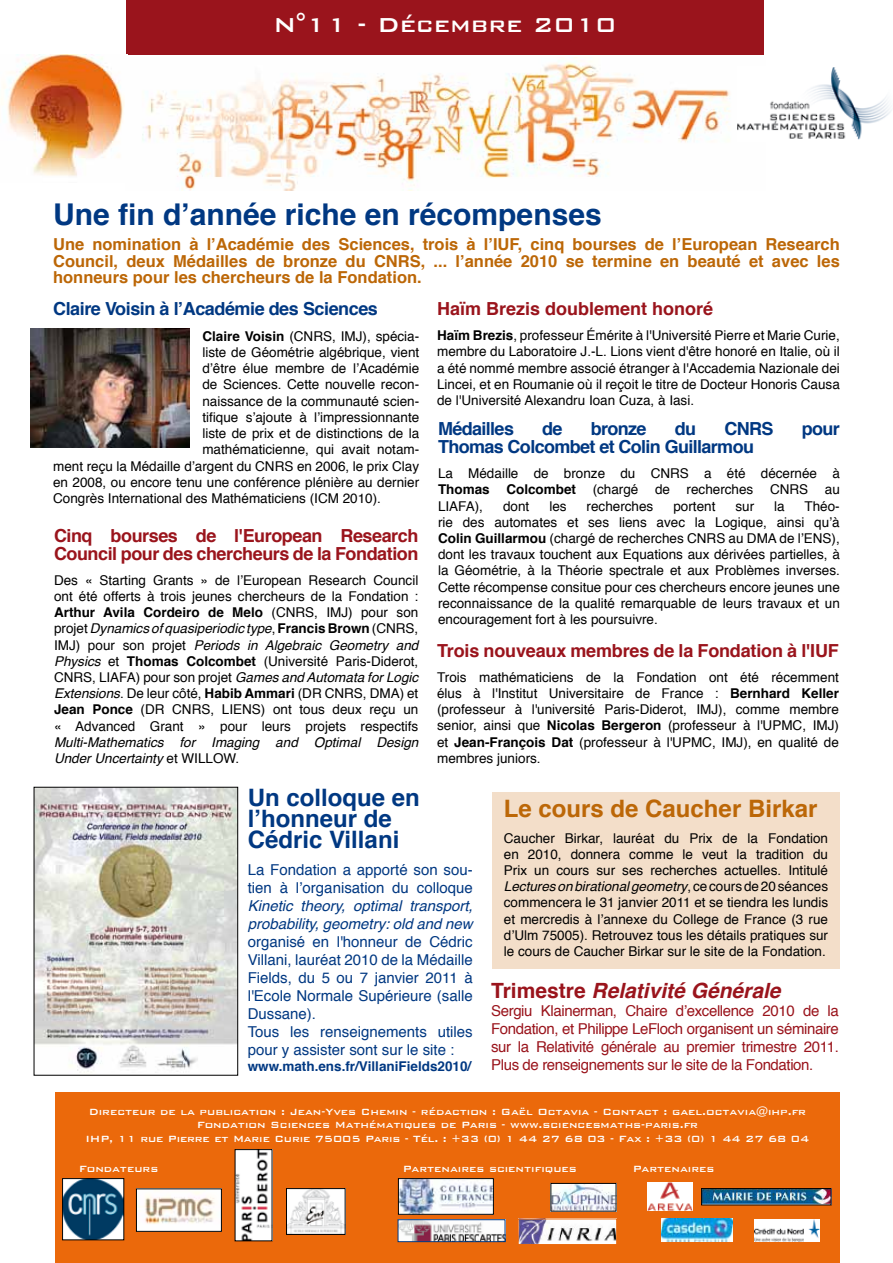
<style>
.page{position:relative;width:893px;height:1263px;background:#fff}
.page>*{position:absolute;margin:0;border:0;box-sizing:border-box;transform-origin:0 0}
.t1{font:700 30px "Helvetica";color:#003882}
.t2{font:500 27px "Bank Gothic";color:#fff}
.t3{font:700 24px/21px "Helvetica";color:#003882}
.t4{font:700 24px "Helvetica";color:#bc6707}
.t5{font:italic 700 21px "Helvetica";color:#9a141c}
.t6{font:700 18px/18px "Helvetica";letter-spacing:-.025em;color:#9a141c}
.t7{font:700 18px "Helvetica";letter-spacing:-.035em;color:#003882}
.t8{font:700 18px "Helvetica";color:#9a141c}
.t9{font:700 16.5px/16.5px "Helvetica";color:#bc6707;text-align:justify}
.t10{font:15px/18px "Helvetica";color:#003882}
.t11{font:15px/18px "Helvetica";letter-spacing:-.025em;color:#9a141c;text-align:justify}
.t12{font:italic 15px/18px "Helvetica";color:#003882}
.t13{font:13.5px/16.2px "Helvetica";color:#000;text-align:justify}
.t14{font:italic 13.5px/16.2px "Helvetica";color:#000}
.t15{font:700 13.5px "Helvetica";color:#003882}
.t16{font:500 12px/13.5px "Bank Gothic";color:#fff;text-align:center}
.s1{font-weight:700}
.s2{font-style:italic}
.s3{font-style:normal}
</style>
<div class="page">
<div style="left:493px;top:792px;width:347px;height:177px;background:#f3dec9"></div>
<div style="left:126px;top:0;width:638px;height:54px;background:#9a141c"></div>
<img style="left:3px;top:54px;width:122px;height:122px">
<img style="left:142px;top:58px;width:588px;height:132px">
<img style="left:737px;top:67px;width:154px;height:73px">
<img style="left:36px;top:789px;width:200px;height:284px">
<div style="left:34px;top:787px;width:204px;height:288px;border:1px solid #000"></div>
<img style="left:31px;top:329px;width:158px;height:119px">
<div style="left:55px;top:1092px;width:785px;height:171px;background:#eb690b"></div>
<img style="left:64px;top:1180px;width:58px;height:58px">
<div style="left:62px;top:1178px;width:62px;height:62px;border:1px solid #000"></div>
<img style="left:520px;top:1220px;width:95px;height:23px">
<div style="left:518px;top:1218px;width:99px;height:27px;border:1px solid #eb690b"></div>
<img style="left:237px;top:1151px;width:33px;height:88px">
<img style="left:288px;top:1190px;width:55px;height:43px">
<div style="left:286px;top:1188px;width:59px;height:47px;border:1px solid #000"></div>
<img style="left:138px;top:1191px;width:82px;height:38px">
<div style="left:136px;top:1189px;width:86px;height:42px;border:1px solid #000"></div>
<img style="left:552px;top:1185px;width:62px;height:24px">
<div style="left:550px;top:1183px;width:66px;height:28px;border:1px solid #000"></div>
<img style="left:400px;top:1180px;width:92px;height:33px">
<div style="left:398px;top:1178px;width:96px;height:37px;border:1px solid #000"></div>
<img style="left:703px;top:1190px;width:126px;height:13px">
<div style="left:701px;top:1188px;width:130px;height:17px;border:1px solid #000"></div>
<img style="left:400px;top:1221px;width:103px;height:19px">
<div style="left:398px;top:1219px;width:107px;height:23px;border:1px solid #003882"></div>
<img style="left:661px;top:1219px;width:72px;height:22px">
<img style="left:647px;top:1183px;width:45px;height:27px">
<img style="left:754px;top:1219px;width:66px;height:22px">
<h2 class="t2" style="left:273px;top:4px;width:345px">N°11 - Décembre 2010</h2>
<h1 class="t1" style="left:53px;top:190px;width:550px">Une fin d’année riche en récompenses</h1>
<p class="t9" style="left:53px;top:237px;width:788px">Une nomination à l’Académie des Sciences, trois à l’IUF, cinq bourses de l’European Research Council, deux Médailles de bronze du CNRS, ... l’année 2010 se termine en beauté et avec les honneurs pour les chercheurs de la Fondation.</p>
<h3 class="t7" style="left:53px;top:294px;width:326px">Claire Voisin à l’Académie des Sciences</h3>
<p class="t13" style="left:202px;top:328px;width:218px"><span class="s1">Claire Voisin</span> (CNRS, IMJ), spécia-</p>
<p class="t13" style="left:202px;top:344px;width:218px">liste de Géométrie algébrique, vient</p>
<p class="t13" style="left:202px;top:361px;width:218px">d’être élue membre de l’Académie</p>
<p class="t13" style="left:202px;top:377px;width:218px">de Sciences. Cette nouvelle recon-</p>
<p class="t13" style="left:202px;top:393px;width:218px">naissance de la communauté scien-</p>
<p class="t13" style="left:202px;top:409px;width:218px">tifique s’ajoute à l’impressionnante</p>
<p class="t13" style="left:202px;top:425px;width:218px">liste de prix et de distinctions de la</p>
<p class="t13" style="left:202px;top:442px;width:218px">mathématicienne, qui avait notam-</p>
<p class="t13" style="left:53px;top:458px;width:368px">ment reçu la Médaille d’argent du CNRS en 2006, le prix Clay</p>
<p class="t13" style="left:53px;top:474px;width:368px">en 2008, ou encore tenu une conférence plénière au dernier</p>
<p class="t13" style="left:53px;top:491px;width:329px">Congrès International des Mathématiciens (ICM 2010).</p>
<h3 class="t6" style="left:54px;top:526px;width:366px">Cinq bourses de l'European Research<br>Council pour des chercheurs de la Fondation</h3>
<p class="t13" style="left:54px;top:572px;width:366px">Des « Starting Grants » de l’European Research Council ont été offerts à trois jeunes chercheurs de la Fondation :<br><span class="s1">Arthur Avila Cordeiro de Melo</span> (CNRS, IMJ) pour son projet <span class="s2">Dynamics of quasiperiodic type</span>, <span class="s1">Francis Brown</span> (CNRS, IMJ) pour son projet <span class="s2">Periods in Algebraic Geometry and Physics</span> et <span class="s1">Thomas Colcombet</span> (Université Paris-Diderot, CNRS, LIAFA) pour son projet <span class="s2">Games and Automata for Logic Extensions</span>. De leur côté, <span class="s1">Habib Ammari</span> (DR CNRS, DMA) et <span class="s1">Jean Ponce</span> (DR CNRS, LIENS) ont tous deux reçu un « Advanced Grant » pour leurs projets respectifs</p>
<p class="t14" style="left:54px;top:734px;width:366px">Multi-Mathematics for Imaging and Optimal Design<br>Under Uncertainty <span class="s3">et WILLOW.</span></p>
<h3 class="t8" style="left:437px;top:294px;width:278px">Haïm Brezis doublement honoré</h3>
<p class="t13" style="left:437px;top:328px;width:404px"><span class="s1">Haïm Brezis</span>, professeur Émérite à l'Université Pierre et Marie Curie, membre du Laboratoire J.-L. Lions vient d'être honoré en Italie, où il a été nommé membre associé étranger à l'Accademia Nazionale dei Lincei, et en Roumanie où il reçoit le titre de Docteur Honoris Causa de l'Université Alexandru Ioan Cuza, à Iasi.</p>
<h3 class="t7" style="left:438px;top:414px;width:77px">Médailles</h3>
<h3 class="t7" style="left:542px;top:414px;width:22px">de</h3>
<h3 class="t7" style="left:591px;top:414px;width:57px">bronze</h3>
<h3 class="t7" style="left:675px;top:414px;width:23px">du</h3>
<h3 class="t7" style="left:724px;top:414px;width:51px">CNRS</h3>
<h3 class="t7" style="left:802px;top:414px;width:40px">pour</h3>
<h3 class="t7" style="left:438px;top:432px;width:318px">Thomas Colcombet et Colin Guillarmou</h3>
<p class="t13" style="left:438px;top:466px;width:403px">La Médaille de bronze du CNRS a été décernée à <span class="s1">Thomas Colcombet</span> (chargé de recherches CNRS au LIAFA),</p>
<p class="t13" style="left:438px;top:498px;width:403px;text-indent:367px">Théo&shy;rie des automates et ses liens avec la Logique, ainsi qu’à <span class="s1">Colin Guillarmou</span> (chargé de recherches CNRS au DMA de l’ENS), dont les travaux touchent aux Equations aux dérivées partielles, à la Géométrie, à la Théorie spectrale et aux Problèmes inverses.<br>Cette récompense consitue pour ces chercheurs encore jeunes une reconnaissance de la qualité remarquable de leurs travaux et un encouragement fort à les poursuivre.</p>
<p class="t13" style="left:503px;top:498px;width:28px">dont</p>
<p class="t13" style="left:549px;top:498px;width:19px">les</p>
<p class="t13" style="left:587px;top:498px;width:68px">recherches</p>
<p class="t13" style="left:673px;top:498px;width:44px">portent</p>
<p class="t13" style="left:735px;top:498px;width:20px">sur</p>
<p class="t13" style="left:774px;top:498px;width:12px">la</p>
<h3 class="t6" style="left:437px;top:641px;width:403px">Trois nouveaux membres de la Fondation à l'IUF</h3>
<p class="t13" style="left:437px;top:669px;width:403px">Trois mathématiciens de la Fondation ont été récemment élus à l'Institut Universitaire de France : <span class="s1">Bernhard Keller </span>(professeur à l'université Paris-Diderot, IMJ), comme membre senior, ainsi que <span class="s1">Nicolas Bergeron</span> (professeur à l'UPMC, IMJ) et <span class="s1">Jean-François Dat</span> (professeur à l'UPMC, IMJ), en qualité de membres juniors.</p>
<h3 class="t3" style="left:248px;top:787px;width:174px">Un colloque en l’honneur de<br>Cédric Villani</h3>
<p class="t10" style="left:248px;top:861px;width:226px">La Fondation a apporté son sou&shy;tien à l’organisation du colloque</p>
<p class="t12" style="left:248px;top:897px;width:226px">Kinetic theory, optimal transport, probability, geometry: old and new</p>
<p class="t10" style="left:248px;top:933px;width:226px">organisé en l'honneur de Cédric<br>Villani, lauréat 2010 de la Médaille<br>Fields, du 5 ou 7 janvier 2011 à l'Ecole Normale Supérieure (salle<br>Dussane).<br>Tous les renseignements utiles pour y assister sont sur le site :</p>
<p class="t15" style="left:248px;top:1055px;width:225px">www.math.ens.fr/VillaniFields2010/</p>
<h3 class="t4" style="left:504px;top:790px;width:315px">Le cours de Caucher Birkar</h3>
<p class="t13" style="left:504px;top:830px;width:326px">Caucher Birkar, lauréat du Prix de la Fondation en 2010, donnera comme le veut la tradition du Prix un cours sur ses recherches actuelles. Intitulé <span class="s2">Lectures on birational geometry</span>, ce cours de 20 séances commencera le 31 janvier 2011 et se tiendra les lundis et mercredis à l’annexe du College de France (3 rue d’Ulm 75005). Retrouvez tous les détails pratiques sur le cours de Caucher Birkar sur le site de la Fondation.</p>
<h3 class="t5" style="left:491px;top:973px;width:291px"><span class="s3">Trimestre</span> Relativité Générale</h3>
<p class="t11" style="left:491px;top:1002px;width:349px">Sergiu Klainerman, Chaire d’excellence 2010 de la Fondation, et Philippe LeFloch organisent un séminaire sur la Relativité générale au premier trimestre 2011.<br>Plus de renseignements sur le site de la Fondation.</p>
<p class="t16" style="left:85px;top:1104px;width:725px">Directeur de la publication : Jean-Yves Chemin - rédaction : Gaël Octavia - Contact : gael.octavia@ihp.fr<br>Fondation Sciences Mathématiques de Paris - www.sciencesmaths-paris.fr<br>IHP, 11 rue Pierre et Marie Curie 75005 Paris - Tél. : +33 (0) 1 44 27 68 03 - Fax : +33 (0) 1 44 27 68 04</p>
<p class="t16" style="left:79px;top:1161px;width:81px">Fondateurs</p>
<p class="t16" style="left:403px;top:1161px;width:176px">Partenaires scientifiques</p>
<p class="t16" style="left:633px;top:1161px;width:83px">Partenaires</p>
</div>
